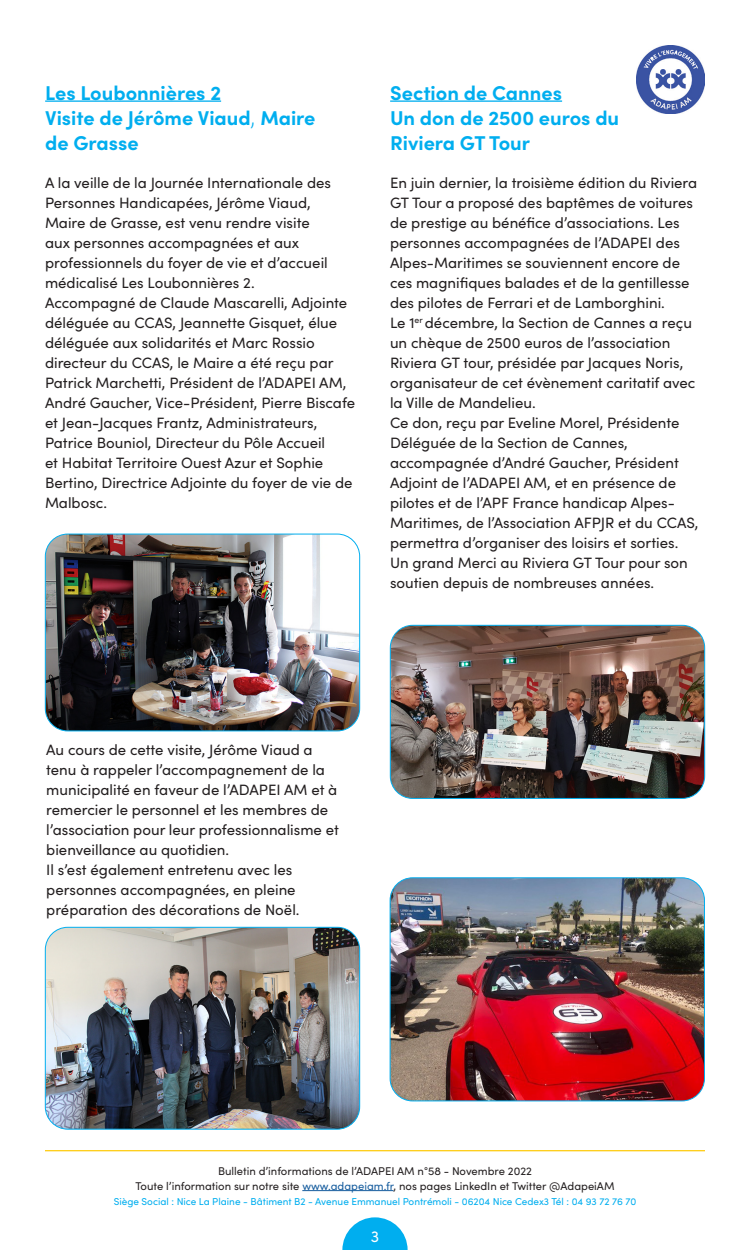
<style>
.page{position:relative;width:750px;height:1250px;background:#fff}
.page>*{position:absolute;margin:0;border:0;box-sizing:border-box;transform-origin:0 0}
.Style_de_paragraphe{font:700 20px/25px "Sofia Pro";color:#00aeef}
.t1{font:16px "Sofia Pro";color:#fff}
.Texte_Courant{font:15px/20px "Sofia Pro";color:#231f20}
.t2{font:11.25px/15px "Sofia Pro";color:#231f20;text-align:center}
.t3{font:10px "Sofia Pro";color:#00aeef}
.s1{font-weight:300}
.s2{color:#175d9e}
</style>
<div class="page">
<svg style="left:342px;top:1217px;width:66px;height:33px"></svg>
<hr style="left:302px;top:1190px;width:92px;height:1px;background:#175d9e">
<hr style="left:45px;top:1150px;width:660px;height:1px;background:#feca0a">
<hr style="left:45px;top:100px;width:176px;height:2px;background:#00aeef">
<img style="left:45px;top:927px;width:315px;height:202px">
<div style="left:45px;top:927px;width:315px;height:202px;border:1px solid #00aeef;border-radius:22px"></div>
<img style="left:45px;top:534px;width:315px;height:197px">
<div style="left:45px;top:534px;width:315px;height:197px;border:1px solid #00aeef;border-radius:22px"></div>
<img style="left:390px;top:625px;width:315px;height:172px">
<div style="left:390px;top:625px;width:315px;height:174px;border:1px solid #00aeef;border-radius:22px"></div>
<hr style="left:390px;top:100px;width:172px;height:2px;background:#00aeef">
<img style="left:390px;top:878px;width:314px;height:223px">
<div style="left:390px;top:878px;width:315px;height:223px;border:1px solid #00aeef;border-radius:22px"></div>
<img style="left:636px;top:45px;width:69px;height:69px">
<p class="Style_de_paragraphe" style="left:45px;top:79px;width:177px">Les Loubonnières 2</p>
<p class="Style_de_paragraphe" style="left:45px;top:104px;width:272px">Visite de Jérôme Viaud<span class="s1">,</span> Maire de Grasse</p>
<p class="Texte_Courant" style="left:45px;top:172px;width:288px">A la veille de la Journée Internationale des Personnes Handicapées, Jérôme Viaud, Maire de Grasse, est venu rendre visite aux personnes accompagnées et aux professionnels du foyer de vie et d’accueil médicalisé Les Loubonnières 2.</p>
<p class="Texte_Courant" style="left:45px;top:292px;width:312px">Accompagné de Claude Mascarelli, Adjointe déléguée au CCAS, Jeannette Gisquet, élue déléguée aux solidarités et Marc Rossio directeur du CCAS, le Maire a été reçu par Patrick Marchetti, Président de l’ADAPEI AM, André Gaucher, Vice-Président, Pierre Biscafe et Jean-Jacques Frantz, Administrateurs, Patrice Bouniol, Directeur du Pôle Accueil<br>et Habitat Territoire Ouest Azur et Sophie Bertino, Directrice Adjointe du foyer de vie de Malbosc.</p>
<p class="Style_de_paragraphe" style="left:390px;top:79px;width:173px">Section de Cannes</p>
<p class="Style_de_paragraphe" style="left:390px;top:104px;width:231px">Un don de 2500 euros du<br>Riviera GT Tour</p>
<p class="Texte_Courant" style="left:390px;top:172px;width:309px">En juin dernier, la troisième édition du Riviera GT Tour a proposé des baptêmes de voitures de prestige au bénéfice d’associations. Les personnes accompagnées de l’ADAPEI des Alpes-Maritimes se souviennent encore de ces magnifiques balades et de la gentillesse des pilotes de Ferrari et de Lamborghini.</p>
<p class="Texte_Courant" style="left:390px;top:312px;width:307px">Le 1<sup>er</sup> décembre, la Section de Cannes a reçu un chèque de 2500 euros de l’association Riviera GT tour, présidée par Jacques Noris, organisateur de cet évènement caritatif avec la Ville de Mandelieu.</p>
<p class="Texte_Courant" style="left:390px;top:412px;width:310px">Ce don, reçu par Eveline Morel, Présidente Déléguée de la Section de Cannes, accompagnée d’André Gaucher, Président Adjoint de l’ADAPEI AM, et en présence de pilotes et de l’APF France handicap Alpes-Maritimes, de l’Association AFPJR et du CCAS, permettra d’organiser des loisirs et sorties.</p>
<p class="Texte_Courant" style="left:390px;top:552px;width:299px">Un grand Merci au Riviera GT Tour pour son soutien depuis de nombreuses années.</p>
<p class="Texte_Courant" style="left:46px;top:738px;width:294px">Au cours de cette visite, Jérôme Viaud a tenu à rappeler l’accompagnement de la municipalité en faveur de l’ADAPEI AM et à remercier le personnel et les membres de l’association pour leur professionnalisme et bienveillance au quotidien.</p>
<p class="Texte_Courant" style="left:46px;top:858px;width:255px">Il s’est également entretenu avec les personnes accompagnées, en pleine préparation des décorations de Noël.</p>
<p class="t2" style="left:135px;top:1163px;width:481px">Bulletin d’informations de l’ADAPEI AM n°58 - Novembre 2022<br>Toute l’information sur notre site <span class="s2">www.adapeiam.fr</span>, nos pages LinkedIn et Twitter @AdapeiAM</p>
<p class="t3" style="left:114px;top:1194px;width:524px">Siège Social : Nice La Plaine - Bâtiment B2 - Avenue Emmanuel Pontrémoli - 06204 Nice Cedex3 Tél : 04 93 72 76 70</p>
<p class="t1" style="left:371px;top:1224px;width:10px">3</p>
</div>
